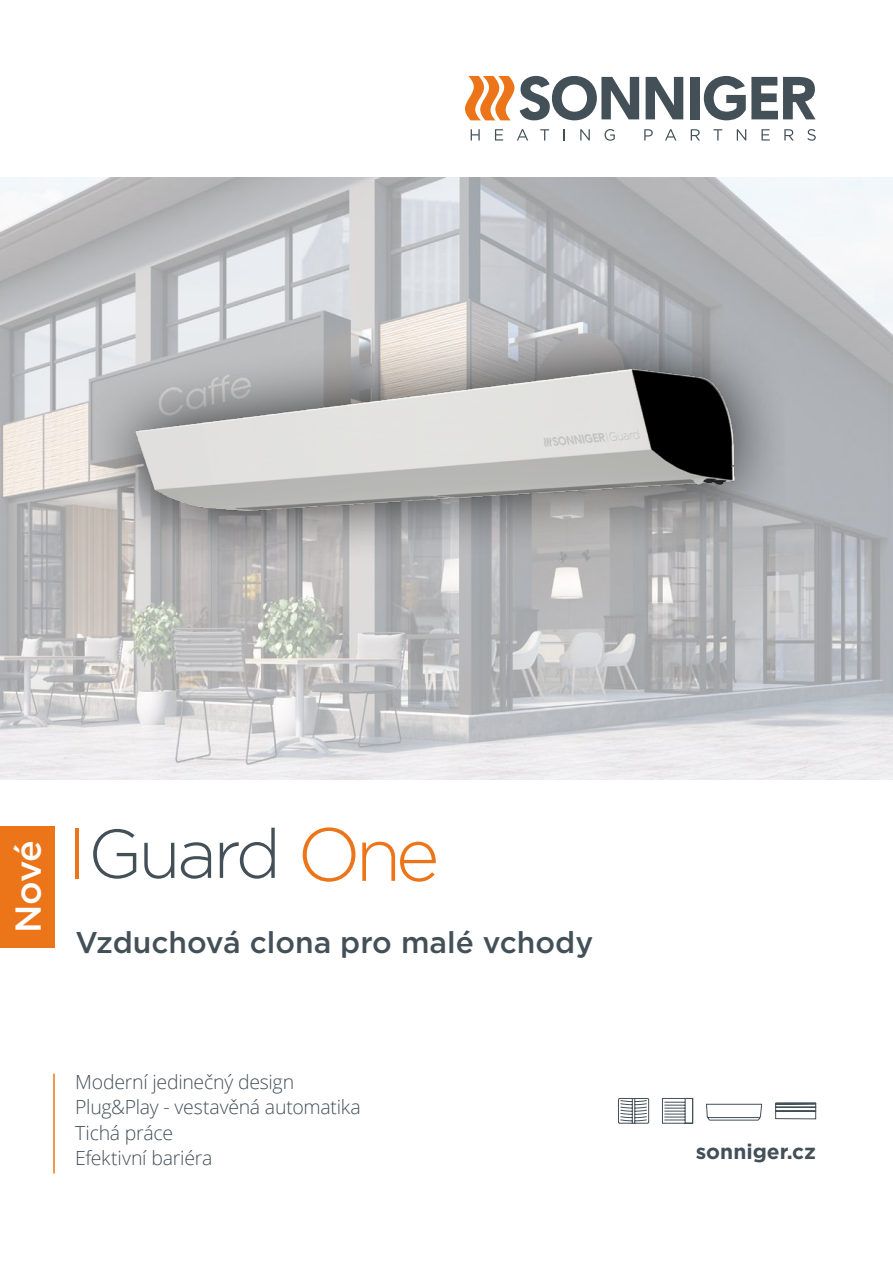
<style>
.page{position:relative;width:893px;height:1263px;background:#fff}
.page>*{position:absolute;margin:0;border:0;box-sizing:border-box;transform-origin:0 0}
.t1{font:300 75px "Gotham";color:#ec751a}
.t2{font:500 36px "Gotham";color:#fff}
.t3{font:500 30px "Gotham";color:#435058}
.t4{font:700 21px "Gotham";color:#435058}
.t5{font:300 19.5px/25.5px "Open Sans";letter-spacing:-.015em;color:#435058}
</style>
<div class="page">
<svg style="left:93px;top:829px;width:43px;height:50px"></svg>
<svg style="left:144px;top:843px;width:30px;height:36px"></svg>
<svg style="left:181px;top:842px;width:30px;height:37px"></svg>
<svg style="left:220px;top:828px;width:55px;height:51px"></svg>
<hr style="left:75px;top:828px;width:4px;height:51px;background:#ec751a">
<img style="left:0;top:178px;width:893px;height:602px">
<div style="left:690px;top:77px;width:9px;height:42px;background:#435058"></div>
<svg style="left:520px;top:76px;width:119px;height:44px"></svg>
<svg style="left:646px;top:77px;width:37px;height:42px"></svg>
<svg style="left:704px;top:76px;width:111px;height:44px"></svg>
<svg style="left:465px;top:76px;width:49px;height:44px"></svg>
<svg style="left:471px;top:129px;width:9px;height:12px"></svg>
<svg style="left:495px;top:129px;width:8px;height:12px"></svg>
<svg style="left:517px;top:129px;width:11px;height:12px"></svg>
<svg style="left:540px;top:129px;width:9px;height:12px"></svg>
<svg style="left:564px;top:129px;width:1px;height:12px"></svg>
<svg style="left:580px;top:129px;width:10px;height:12px"></svg>
<svg style="left:604px;top:129px;width:11px;height:12px"></svg>
<svg style="left:644px;top:129px;width:9px;height:12px"></svg>
<svg style="left:665px;top:129px;width:11px;height:12px"></svg>
<svg style="left:691px;top:129px;width:9px;height:12px"></svg>
<svg style="left:713px;top:129px;width:9px;height:12px"></svg>
<svg style="left:737px;top:129px;width:9px;height:12px"></svg>
<svg style="left:761px;top:129px;width:9px;height:12px"></svg>
<svg style="left:784px;top:129px;width:10px;height:12px"></svg>
<svg style="left:807px;top:129px;width:9px;height:12px"></svg>
<svg style="left:618px;top:1098px;width:31px;height:26px"></svg>
<svg style="left:706px;top:1103px;width:56px;height:18px"></svg>
<svg style="left:662px;top:1098px;width:31px;height:26px"></svg>
<svg style="left:775px;top:1102px;width:41px;height:17px"></svg>
<hr style="left:53px;top:1074px;width:2px;height:99px;background:#ec751a">
<div style="left:0;top:826px;width:54px;height:121px;background:#ec751a"></div>
<div style="left:71px;top:303px;width:713px;height:262px;background:#000;opacity:.75"></div>
<img style="left:126px;top:354px;width:628px;height:169px">
<h2 class="t2" style="left:5px;top:933px;width:95px;rotate:-90deg">Nové</h2>
<h1 class="t1" style="left:297px;top:807px;width:144px">One</h1>
<h3 class="t3" style="left:75px;top:922px;width:519px">Vzduchová clona pro malé vchody</h3>
<p class="t5" style="left:75px;top:1068px;width:287px">Moderní jedinečný design<br>Plug&amp;Play - vestavěná automatika<br>Tichá práce<br>Efektivní bariéra</p>
<p class="t4" style="left:696px;top:1137px;width:122px">sonniger.cz</p>
</div>
